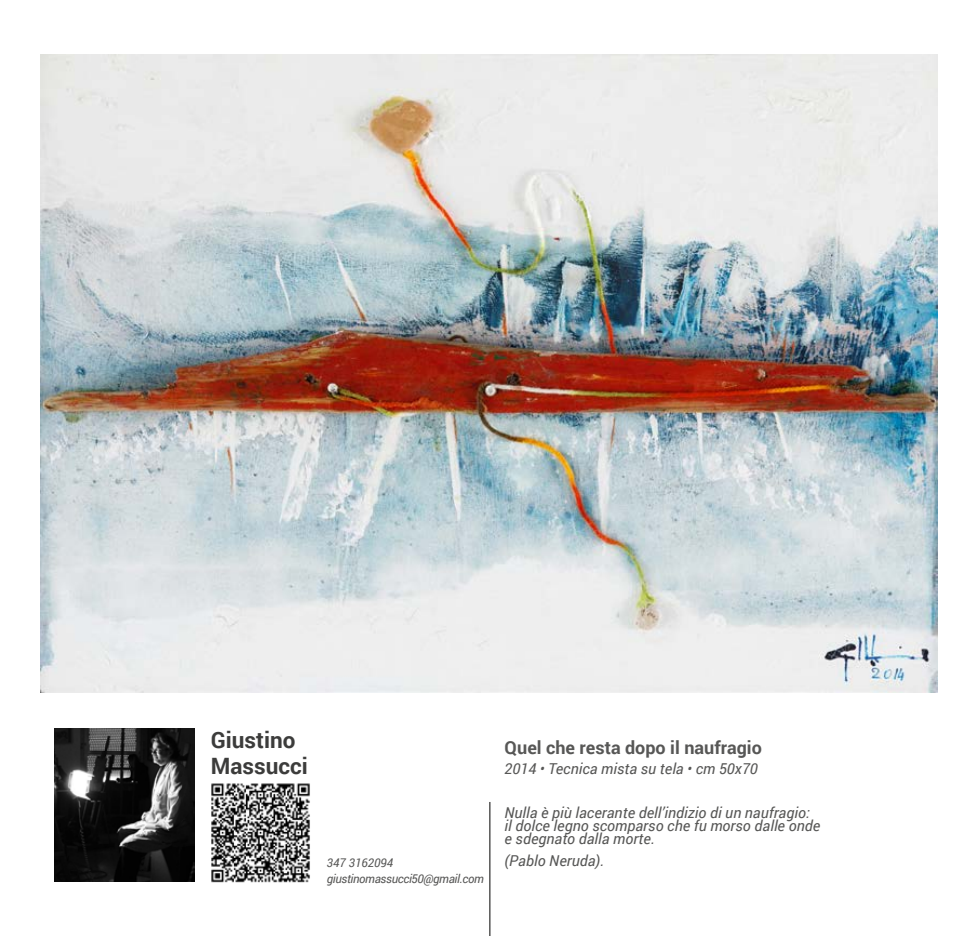
<style>
.page{position:relative;width:978px;height:936px;background:#fff}
.page>*{position:absolute;margin:0;border:0;box-sizing:border-box;transform-origin:0 0}
.t1{font:700 22.5px/26.5px "Roboto";color:#3c3c3b}
.t2{font:700 18px "Roboto";color:#575756}
.t3{font:italic 15px/13.4px "Roboto";color:#575756}
.t4{font:italic 12px "Roboto";letter-spacing:-.03em;color:#575756}
.t5{font:italic 12px "Roboto";color:#575756}
</style>
<div class="page">
<hr style="left:489px;top:801px;width:2px;height:134px;background:#575756">
<img style="left:54px;top:728px;width:141px;height:153px">
<img style="left:41px;top:54px;width:896px;height:638px">
<img style="left:211px;top:783px;width:99px;height:100px">
<h1 class="t1" style="left:211px;top:725px;width:98px">Giustino<br>Massucci</h1>
<p class="t2" style="left:505px;top:734px;width:259px">Quel che resta dopo il naufragio</p>
<p class="t3" style="left:505px;top:761px;width:255px">2014 • Tecnica mista su tela • cm 50x70</p>
<p class="t3" style="left:505px;top:805px;width:317px">Nulla è più lacerante dell’indizio di un naufragio: il dolce legno scomparso che fu morso dalle onde e sdegnato dalla morte.</p>
<p class="t5" style="left:327px;top:853px;width:68px">347 3162094</p>
<p class="t3" style="left:505px;top:853px;width:101px">(Pablo Neruda).</p>
<p class="t4" style="left:327px;top:869px;width:159px">giustinomassucci50@gmail.com</p>
</div>
